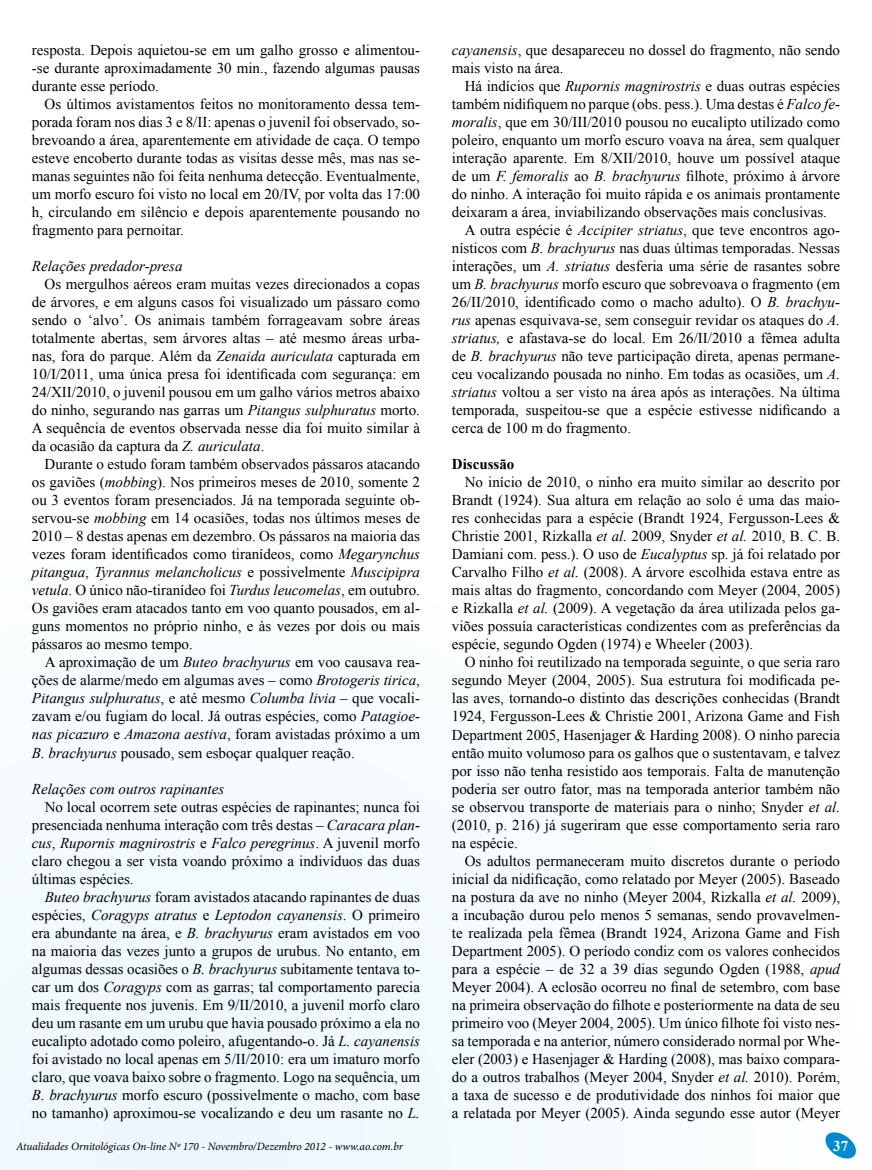
<style>
.page{position:relative;width:872px;height:1170px;background:#fff}
.page>*{position:absolute;margin:0;border:0;box-sizing:border-box;transform-origin:0 0}
.t1{font:15px/18px "Times New Roman";color:#000;text-align:justify}
.t2{font:italic 15px "Times New Roman";color:#000}
.t3{font:700 15px "Times New Roman";color:#000}
.t4{font:700 15px "Times New Roman";color:#fff}
.t5{font:italic 11.25px "Minion Pro";letter-spacing:-.005em;color:#000}
.s1{font-style:italic}
</style>
<div class="page">
<div style="left:0;top:807px;width:542px;height:362px;background:#f2f9fd"></div>
<svg style="left:825px;top:1132px;width:31px;height:27px"></svg>
<p class="t1" style="left:32px;top:41px;width:389px">resposta. Depois aquietou-se em um galho grosso e alimentou--se durante aproximadamente 30 min., fazendo algumas pausas durante esse período.</p>
<p class="t1" style="left:32px;top:95px;width:390px;text-indent:13px">Os últimos avistamentos feitos no monitoramento dessa tem&shy;porada foram nos dias 3 e 8/II: apenas o juvenil foi observado, so&shy;brevoando a área, aparentemente em atividade de caça. O tempo esteve encoberto durante todas as visitas desse mês, mas nas se&shy;manas seguintes não foi feita nenhuma detecção. Eventualmente, um morfo escuro foi visto no local em 20/IV, por volta das 17:00 h, circulando em silêncio e depois aparentemente pousando no fragmento para pernoitar.</p>
<p class="t2" style="left:32px;top:256px;width:152px">Relações predador-presa</p>
<p class="t1" style="left:32px;top:275px;width:390px;text-indent:13px">Os mergulhos aéreos eram muitas vezes direcionados a copas de árvores, e em alguns casos foi visualizado um pássaro como sendo o ‘alvo’. Os animais também forrageavam sobre áreas totalmente abertas, sem árvores altas – até mesmo áreas urba&shy;nas, fora do parque. Além da <span class="s1">Zenaida auriculata</span> capturada em 10/I/2011, uma única presa foi identificada com segurança: em 24/XII/2010, o juvenil pousou em um galho vários metros abaixo do ninho, segurando nas garras um <span class="s1">Pitangus sulphuratus</span> morto.<br>A sequência de eventos observada nesse dia foi muito similar à da ocasião da captura da <span class="s1">Z. auriculata</span>.</p>
<p class="t1" style="left:32px;top:455px;width:390px;text-indent:13px">Durante o estudo foram também observados pássaros atacando os gaviões (<span class="s1">mobbing</span>). Nos primeiros meses de 2010, somente 2 ou 3 eventos foram presenciados. Já na temporada seguinte ob&shy;servou-se <span class="s1">mobbing</span> em 14 ocasiões, todas nos últimos meses de 2010 – 8 destas apenas em dezembro. Os pássaros na maioria das vezes foram identificados como tiranídeos, como <span class="s1">Megarynchus pitangua</span>, <span class="s1">Tyrannus melancholicus</span> e possivelmente <span class="s1">Muscipipra vetula</span>. O único não-tiranídeo foi <span class="s1">Turdus leucomelas</span>, em outubro.<br>Os gaviões eram atacados tanto em voo quanto pousados, em al&shy;guns momentos no próprio ninho, e às vezes por dois ou mais pássaros ao mesmo tempo.</p>
<p class="t1" style="left:32px;top:653px;width:390px;text-indent:13px">A aproximação de um <span class="s1">Buteo brachyurus</span> em voo causava rea&shy;ções de alarme/medo em algumas aves – como <span class="s1">Brotogeris tirica</span>, <span class="s1">Pitangus sulphuratus</span>, e até mesmo <span class="s1">Columba livia</span> – que vocali&shy;zavam e/ou fugiam do local. Já outras espécies, como <span class="s1">Patagioe&shy;nas picazuro</span> e <span class="s1">Amazona aestiva</span>, foram avistadas próximo a um <span class="s1">B. brachyurus</span> pousado, sem esboçar qualquer reação.</p>
<p class="t2" style="left:32px;top:778px;width:194px">Relações com outros rapinantes</p>
<p class="t1" style="left:32px;top:797px;width:390px;text-indent:13px">No local ocorrem sete outras espécies de rapinantes; nunca foi presenciada nenhuma interação com três destas – <span class="s1">Caracara plan&shy;cus</span>, <span class="s1">Rupornis magnirostris</span> e <span class="s1">Falco peregrinus</span>. A juvenil morfo claro chegou a ser vista voando próximo a indivíduos das duas últimas espécies.</p>
<p class="t1" style="left:32px;top:887px;width:390px;text-indent:13px"><span class="s1">Buteo brachyurus</span> foram avistados atacando rapinantes de duas espécies, <span class="s1">Coragyps atratus</span> e <span class="s1">Leptodon cayanensis</span>. O primeiro era abundante na área, e <span class="s1">B. brachyurus</span> eram avistados em voo na maioria das vezes junto a grupos de urubus. No entanto, em algumas dessas ocasiões o <span class="s1">B. brachyurus</span> subitamente tentava to&shy;car um dos <span class="s1">Coragyps</span> com as garras; tal comportamento parecia mais frequente nos juvenis. Em 9/II/2010, a juvenil morfo claro deu um rasante em um urubu que havia pousado próximo a ela no eucalipto adotado como poleiro, afugentando-o. Já <span class="s1">L. cayanensis </span>foi avistado no local apenas em 5/II/2010: era um imaturo morfo claro, que voava baixo sobre o fragmento. Logo na sequência, um <span class="s1">B. brachyurus</span> morfo escuro (possivelmente o macho, com base no tamanho) aproximou-se vocalizando e deu um rasante no <span class="s1">L.</span></p>
<p class="t1" style="left:452px;top:41px;width:390px"><span class="s1">cayanensis</span>, que desapareceu no dossel do fragmento, não sendo mais visto na área.</p>
<p class="t1" style="left:465px;top:77px;width:377px">Há indícios que <span class="s1">Rupornis magnirostris</span> e duas outras espécies</p>
<p class="t1" style="left:452px;top:95px;width:389px">também nidifiquem no parque (obs. pess.). Uma destas é <span class="s1">Falco fe-</span></p>
<p class="t1" style="left:452px;top:113px;width:389px"><span class="s1">moralis</span>, que em 30/III/2010 pousou no eucalipto utilizado como</p>
<p class="t1" style="left:452px;top:131px;width:390px">poleiro, enquanto um morfo escuro voava na área, sem qualquer</p>
<p class="t1" style="left:452px;top:149px;width:389px">interação aparente. Em 8/XII/2010, houve um possível ataque</p>
<p class="t1" style="left:452px;top:167px;width:389px">de um <span class="s1">F. femoralis</span> ao <span class="s1">B. brachyurus</span> filhote, próximo à árvore</p>
<p class="t1" style="left:452px;top:185px;width:390px">do ninho. A interação foi muito rápida e os animais prontamente</p>
<p class="t1" style="left:452px;top:203px;width:376px">deixaram a área, inviabilizando observações mais conclusivas.</p>
<p class="t1" style="left:465px;top:221px;width:377px">A outra espécie é <span class="s1">Accipiter striatus</span>, que teve encontros ago-</p>
<p class="t1" style="left:452px;top:239px;width:389px">nísticos com <span class="s1">B. brachyurus</span> nas duas últimas temporadas. Nessas</p>
<p class="t1" style="left:452px;top:257px;width:389px">interações, um <span class="s1">A. striatus</span> desferia uma série de rasantes sobre</p>
<p class="t1" style="left:452px;top:275px;width:389px">um <span class="s1">B. brachyurus</span> morfo escuro que sobrevoava o fragmento (em</p>
<p class="t1" style="left:452px;top:293px;width:389px">26/II/2010, identificado como o macho adulto). O <span class="s1">B. brachyu-</span></p>
<p class="t1" style="left:452px;top:311px;width:390px"><span class="s1">rus</span> apenas esquivava-se, sem conseguir revidar os ataques do <span class="s1">A.</span></p>
<p class="t1" style="left:452px;top:329px;width:389px"><span class="s1">striatus,</span> e afastava-se do local. Em 26/II/2010 a fêmea adulta</p>
<p class="t1" style="left:452px;top:347px;width:389px">de <span class="s1">B. brachyurus</span> não teve participação direta, apenas permane-</p>
<p class="t1" style="left:452px;top:365px;width:389px">ceu vocalizando pousada no ninho. Em todas as ocasiões, um <span class="s1">A.</span></p>
<p class="t1" style="left:452px;top:383px;width:389px"><span class="s1">striatus</span> voltou a ser visto na área após as interações. Na última</p>
<p class="t1" style="left:452px;top:401px;width:389px">temporada, suspeitou-se que a espécie estivesse nidificando a</p>
<p class="t1" style="left:452px;top:419px;width:181px">cerca de 100 m do fragmento.</p>
<p class="t3" style="left:452px;top:454px;width:64px">Discussão</p>
<p class="t1" style="left:452px;top:473px;width:390px;text-indent:13px">No início de 2010, o ninho era muito similar ao descrito por Brandt (1924). Sua altura em relação ao solo é uma das maio&shy;res conhecidas para a espécie (Brandt 1924, Fergusson-Lees &amp; Christie 2001, Rizkalla <span class="s1">et al.</span> 2009, Snyder <span class="s1">et al.</span> 2010, B. C. B.<br>Damiani com. pess.). O uso de <span class="s1">Eucalyptus</span> sp. já foi relatado por Carvalho Filho <span class="s1">et al.</span> (2008). A árvore escolhida estava entre as mais altas do fragmento, concordando com Meyer (2004, 2005) e Rizkalla <span class="s1">et al.</span> (2009). A vegetação da área utilizada pelos ga&shy;viões possuía características condizentes com as preferências da espécie, segundo Ogden (1974) e Wheeler (2003).</p>
<p class="t1" style="left:452px;top:653px;width:390px;text-indent:13px">O ninho foi reutilizado na temporada seguinte, o que seria raro segundo Meyer (2004, 2005). Sua estrutura foi modificada pe&shy;las aves, tornando-o distinto das descrições conhecidas (Brandt 1924, Fergusson-Lees &amp; Christie 2001, Arizona Game and Fish Department 2005, Hasenjager &amp; Harding 2008). O ninho parecia então muito volumoso para os galhos que o sustentavam, e talvez por isso não tenha resistido aos temporais. Falta de manutenção poderia ser outro fator, mas na temporada anterior também não se observou transporte de materiais para o ninho; Snyder <span class="s1">et al. </span>(2010, p. 216) já sugeriram que esse comportamento seria raro na espécie.</p>
<p class="t1" style="left:452px;top:851px;width:390px;text-indent:13px">Os adultos permaneceram muito discretos durante o período inicial da nidificação, como relatado por Meyer (2005). Baseado na postura da ave no ninho (Meyer 2004, Rizkalla <span class="s1">et al.</span> 2009), a incubação durou pelo menos 5 semanas, sendo provavelmen&shy;te realizada pela fêmea (Brandt 1924, Arizona Game and Fish Department 2005). O período condiz com os valores conhecidos para a espécie – de 32 a 39 dias segundo Ogden (1988, <span class="s1">apud </span>Meyer 2004). A eclosão ocorreu no final de setembro, com base na primeira observação do filhote e posteriormente na data de seu primeiro voo (Meyer 2004, 2005). Um único filhote foi visto nes&shy;sa temporada e na anterior, número considerado normal por Whe&shy;eler (2003) e Hasenjager &amp; Harding (2008), mas baixo compara&shy;do a outros trabalhos (Meyer 2004, Snyder <span class="s1">et al.</span> 2010). Porém, a taxa de sucesso e de produtividade dos ninhos foi maior que a relatada por Meyer (2005). Ainda segundo esse autor (Meyer</p>
<p class="t5" style="left:16px;top:1138px;width:388px">Atualidades Ornitológicas On-line Nº 170 - Novembro/Dezembro 2012 - www.ao.com.br</p>
<p class="t4" style="left:833px;top:1134px;width:16px">37</p>
</div>
